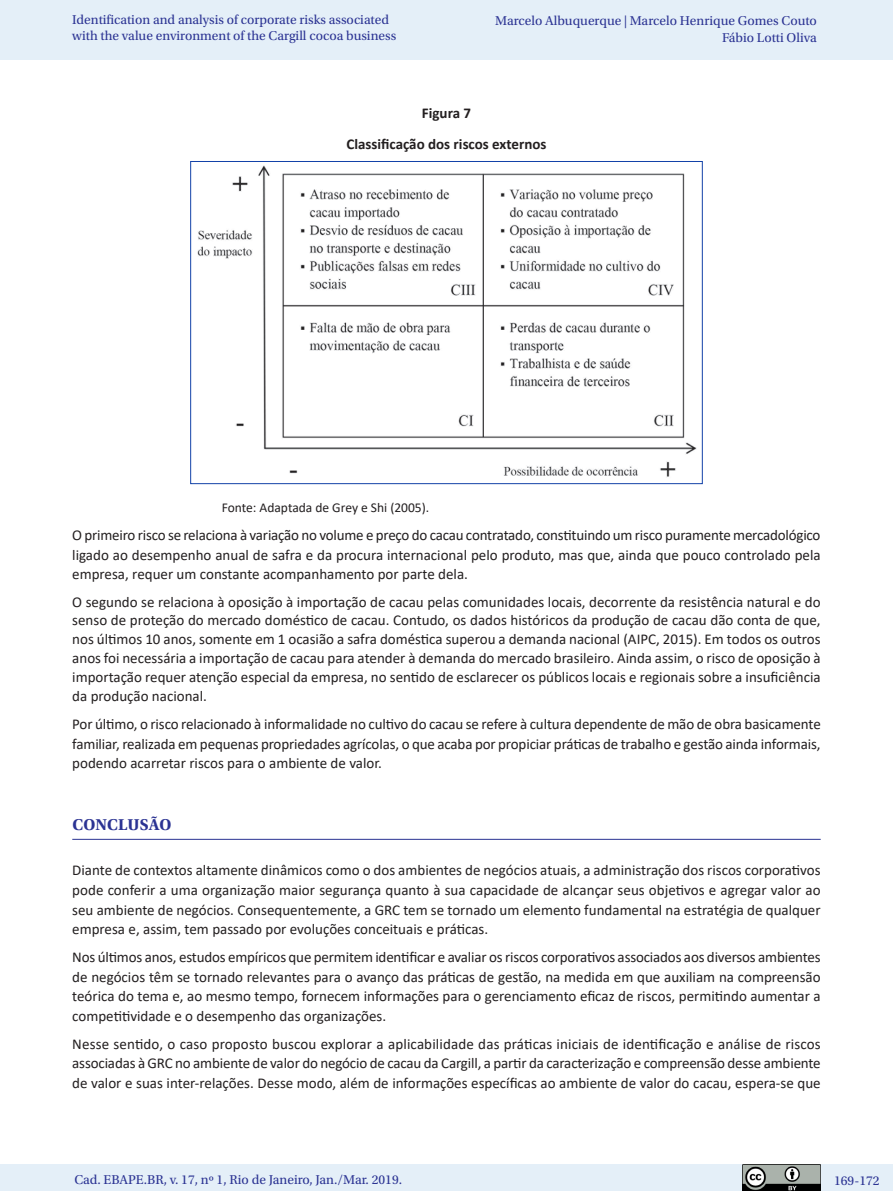
<style>
.page{position:relative;width:893px;height:1191px;background:#fff}
.page>*{position:absolute;margin:0;border:0;box-sizing:border-box;transform-origin:0 0}
._07_1_sub_1{font:700 16.5px "Utopia Std";letter-spacing:.01em;color:#2b3393}
._06_0_texto{font:15px/19.5px "Calibri";color:#231f20;text-align:justify}
._08_2_tabela_titulo{font:700 15px "Calibri";color:#231f20}
.t1{font:13.5px/16.5px "Utopia Std";color:#2b3393}
._08_2_tabela_fonte{font:13.5px "Calibri";color:#231f20}
</style>
<div class="page">
<div style="left:0;top:0;width:893px;height:60px;background:#e4eff8"></div>
<div style="left:0;top:1164px;width:893px;height:27px;background:#e4eff8"></div>
<img style="left:743px;top:1164px;width:78px;height:27px">
<hr style="left:72px;top:839px;width:749px;height:1px;background:#2b3393">
<img style="left:197px;top:165px;width:500px;height:312px">
<div style="left:190px;top:161px;width:513px;height:323px;border:1px solid #1342a8"></div>
<p class="t1" style="left:72px;top:11px;width:325px">Identification and analysis of corporate risks associated with the value environment of the Cargill cocoa business</p>
<p class="t1" style="left:495px;top:13px;width:323px;text-align:right">Marcelo Albuquerque | Marcelo Henrique Gomes Couto<br>Fábio Lotti Oliva</p>
<p class="_08_2_tabela_titulo" style="left:422px;top:102px;width:51px">Figura 7</p>
<p class="_08_2_tabela_titulo" style="left:346px;top:133px;width:201px">Classificação dos riscos externos</p>
<p class="_08_2_tabela_fonte" style="left:222px;top:498px;width:209px">Fonte: Adaptada de Grey e Shi (2005).</p>
<p class="_06_0_texto" style="left:72px;top:525px;width:750px">O primeiro risco se relaciona à variação no volume e preço do cacau contratado, constituindo um risco puramente mercadológico ligado ao desempenho anual de safra e da procura internacional pelo produto, mas que, ainda que pouco controlado pela empresa, requer um constante acompanhamento por parte dela.</p>
<p class="_06_0_texto" style="left:72px;top:592px;width:750px;line-height:18.9px">O segundo se relaciona à oposição à importação de cacau pelas comunidades locais, decorrente da resistência natural e do senso de proteção do mercado doméstico de cacau. Contudo, os dados históricos da produção de cacau dão conta de que, nos últimos 10 anos, somente em 1 ocasião a safra doméstica superou a demanda nacional (AIPC, 2015). Em todos os outros anos foi necessária a importação de cacau para atender à demanda do mercado brasileiro. Ainda assim, o risco de oposição à importação requer atenção especial da empresa, no sentido de esclarecer os públicos locais e regionais sobre a insuficiência da produção nacional.</p>
<p class="_06_0_texto" style="left:72px;top:714px;width:750px">Por último, o risco relacionado à informalidade no cultivo do cacau se refere à cultura dependente de mão de obra basicamente familiar, realizada em pequenas propriedades agrícolas, o que acaba por propiciar práticas de trabalho e gestão ainda informais, podendo acarretar riscos para o ambiente de valor.</p>
<p class="_07_1_sub_1" style="left:72px;top:815px;width:101px">CONCLUSÃO</p>
<p class="_06_0_texto" style="left:72px;top:860px;width:750px">Diante de contextos altamente dinâmicos como o dos ambientes de negócios atuais, a administração dos riscos corporativos pode conferir a uma organização maior segurança quanto à sua capacidade de alcançar seus objetivos e agregar valor ao seu ambiente de negócios. Consequentemente, a GRC tem se tornado um elemento fundamental na estratégia de qualquer empresa e, assim, tem passado por evoluções conceituais e práticas.</p>
<p class="_06_0_texto" style="left:72px;top:947px;width:750px">Nos últimos anos, estudos empíricos que permitem identificar e avaliar os riscos corporativos associados aos diversos ambientes de negócios têm se tornado relevantes para o avanço das práticas de gestão, na medida em que auxiliam na compreensão teórica do tema e, ao mesmo tempo, fornecem informações para o gerenciamento eficaz de riscos, permitindo aumentar a competitividade e o desempenho das organizações.</p>
<p class="_06_0_texto" style="left:72px;top:1033px;width:750px">Nesse sentido, o caso proposto buscou explorar a aplicabilidade das práticas iniciais de identificação e análise de riscos associadas à GRC no ambiente de valor do negócio de cacau da Cargill, a partir da caracterização e compreensão desse ambiente de valor e suas inter-relações. Desse modo, além de informações específicas ao ambiente de valor do cacau, espera-se que</p>
<p class="t1" style="left:74px;top:1171px;width:329px">Cad. EBAPE.BR, v. 17, nº 1, Rio de Janeiro, Jan./Mar. 2019.</p>
<p class="t1" style="left:834px;top:1172px;width:47px">169-172</p>
</div>
